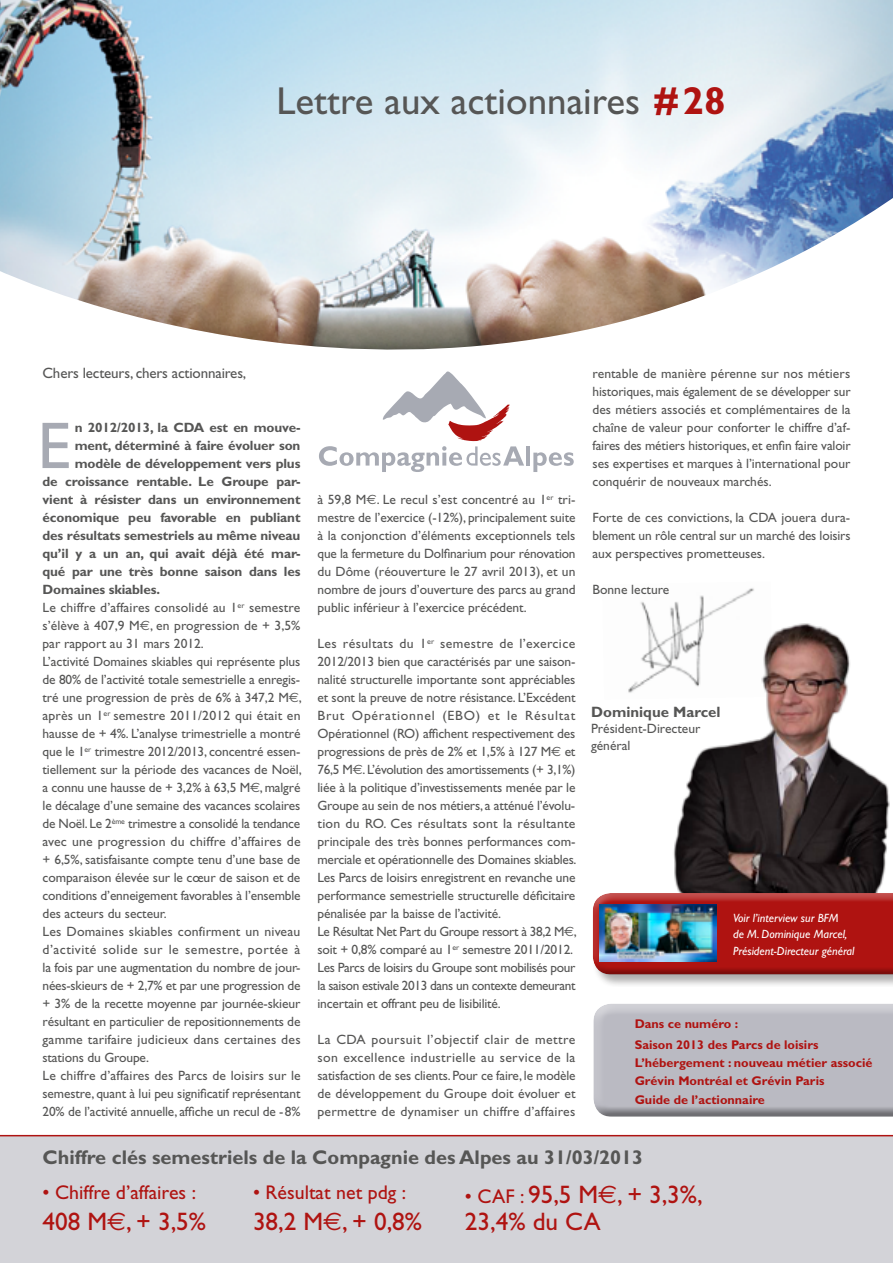
<style>
.page{position:relative;width:893px;height:1263px;background:#fff}
.page>*{position:absolute;margin:0;border:0;box-sizing:border-box;transform-origin:0 0}
.t1{font:66.3px "Gill Sans";color:#a7aab3}
.t2{font:39px "Gill Sans";color:#565655}
.t3{font:25.35px/27.6px "Gill Sans";color:#af1311}
.t4{font:700 19.8px "Gill Sans";color:#565655}
.t5{font:19.8px "Gill Sans";color:#af1311}
.t6{font:15px "Gill Sans";letter-spacing:-.01em;color:#565655}
.t7{font:700 15px "Gill Sans";color:#565655}
.t8{font:13.5px/18px "Gill Sans";letter-spacing:-.01em;color:#565655;text-align:justify}
.t9{font:700 13.5px "Gill Sans";letter-spacing:-.01em;color:#565655}
.t10{font:13.5px "Gill Sans";letter-spacing:.01em;color:#565655}
.t11{font:13.5px "Gill Sans";letter-spacing:.015em;color:#565655}
.t12{font:13.5px "Gill Sans";letter-spacing:.035em;color:#565655}
.t13{font:700 12.6px/21.9px "Gill Sans";color:#af1311}
.t14{font:italic 12px/16.5px "Gill Sans";color:#fff}
.s1{font-weight:700;color:#af1311}
.s2{font-family:"Euro Sans"}
.s3{font-size:19.8px}
</style>
<div class="page">
<img style="left:1px;top:0;width:892px;height:174px">
<div style="left:0;top:1136px;width:893px;height:127px;background:#d3d3d8"></div>
<img style="left:628px;top:588px;width:126px;height:105px">
<img style="left:663px;top:612px;width:227px;height:280px">
<hr style="left:0;top:1135px;width:893px;height:1px;background:#af1311">
<svg style="left:0;top:174px;width:893px;height:176px"></svg>
<hr style="left:526px;top:446px;width:4px;height:20px;background:#a7aab3">
<svg style="left:533px;top:452px;width:41px;height:20px"></svg>
<svg style="left:319px;top:371px;width:205px;height:101px"></svg>
<div style="left:592px;top:892px;width:301px;height:95px;background:#181716;opacity:.35"></div>
<div style="left:584px;top:893px;width:309px;height:78px;background:#fff;opacity:.35"></div>
<div style="left:589px;top:896px;width:304px;height:81px;background:#181716;opacity:.35"></div>
<img style="left:600px;top:904px;width:116px;height:58px">
<div style="left:582px;top:1001px;width:311px;height:114px;background:#fff;opacity:.45"></div>
<div style="left:588px;top:1005px;width:305px;height:112px;background:#181716;opacity:.45"></div>
<h2 class="t2" style="left:276px;top:79px;width:451px">Lettre aux actionnaires <span class="s1">#28</span></h2>
<p class="t6" style="left:43px;top:364px;width:205px">Chers lecteurs, chers actionnaires,</p>
<h1 class="t1" style="left:38px;top:408px;width:35px">E</h1>
<p class="t9" style="left:75px;top:419px;width:227px">n 2012/2013, la CDA est en mouve-</p>
<p class="t9" style="left:75px;top:437px;width:227px">ment, déterminé à faire évoluer son</p>
<p class="t9" style="left:75px;top:455px;width:227px">modèle de développement vers plus</p>
<p class="t9" style="left:43px;top:473px;width:259px">de croissance rentable. Le Groupe par-</p>
<p class="t9" style="left:43px;top:491px;width:259px">vient à résister dans un environnement</p>
<p class="t9" style="left:43px;top:509px;width:259px">économique peu favorable en publiant</p>
<p class="t9" style="left:43px;top:527px;width:259px">des résultats semestriels au même niveau</p>
<p class="t9" style="left:43px;top:545px;width:259px">qu’il y a un an, qui avait déjà été mar-</p>
<p class="t9" style="left:43px;top:563px;width:259px">qué par une très bonne saison dans les</p>
<p class="t9" style="left:43px;top:581px;width:119px">Domaines skiables.</p>
<p class="t10" style="left:43px;top:600px;width:259px">Le chiffre d’affaires consolidé au 1<sup>er</sup> semestre</p>
<p class="t8" style="left:43px;top:617px;width:259px">s’élève à 407,9 M<span class="s2">E</span>, en progression de + 3,5%</p>
<p class="t8" style="left:43px;top:635px;width:163px">par rapport au 31 mars 2012.</p>
<p class="t8" style="left:43px;top:653px;width:259px">L’activité Domaines skiables qui représente plus</p>
<p class="t8" style="left:43px;top:671px;width:259px">de 80% de l’activité totale semestrielle a enregis-</p>
<p class="t8" style="left:43px;top:689px;width:261px">tré une progression de près de 6% à 347,2 M<span class="s2">E</span>,</p>
<p class="t10" style="left:43px;top:708px;width:260px">après un 1<sup>er</sup> semestre 2011/2012 qui était en</p>
<p class="t8" style="left:43px;top:725px;width:259px">hausse de + 4%. L’analyse trimestrielle a montré</p>
<p class="t8" style="left:43px;top:743px;width:259px">que le 1<sup>er</sup> trimestre 2012/2013, concentré essen-</p>
<p class="t8" style="left:43px;top:761px;width:261px">tiellement sur la période des vacances de Noël,</p>
<p class="t8" style="left:43px;top:779px;width:259px">a connu une hausse de + 3,2% à 63,5 M<span class="s2">E</span>, malgré</p>
<p class="t8" style="left:43px;top:797px;width:259px">le décalage d’une semaine des vacances scolaires</p>
<p class="t8" style="left:43px;top:815px;width:259px">de Noël. Le 2<sup>ème</sup> trimestre a consolidé la tendance</p>
<p class="t11" style="left:43px;top:834px;width:260px">avec une progression du chiffre d’affaires de</p>
<p class="t8" style="left:43px;top:851px;width:259px">+ 6,5%, satisfaisante compte tenu d’une base de</p>
<p class="t8" style="left:43px;top:869px;width:259px">comparaison élevée sur le cœur de saison et de</p>
<p class="t8" style="left:43px;top:887px;width:260px">conditions d’enneigement favorables à l’ensemble</p>
<p class="t8" style="left:43px;top:905px;width:126px">des acteurs du secteur.</p>
<p class="t11" style="left:43px;top:924px;width:259px">Les Domaines skiables confirment un niveau</p>
<p class="t12" style="left:43px;top:942px;width:259px">d’activité solide sur le semestre, portée à</p>
<p class="t8" style="left:43px;top:959px;width:259px">la fois par une augmentation du nombre de jour-</p>
<p class="t8" style="left:43px;top:977px;width:260px">nées-skieurs de + 2,7% et par une progression de</p>
<p class="t8" style="left:43px;top:995px;width:259px">+ 3% de la recette moyenne par journée-skieur</p>
<p class="t8" style="left:43px;top:1013px;width:259px">résultant en particulier de repositionnements de</p>
<p class="t11" style="left:43px;top:1032px;width:260px">gamme tarifaire judicieux dans certaines des</p>
<p class="t8" style="left:43px;top:1049px;width:108px">stations du Groupe.</p>
<p class="t10" style="left:43px;top:1068px;width:260px">Le chiffre d’affaires des Parcs de loisirs sur le</p>
<p class="t8" style="left:43px;top:1085px;width:260px">semestre, quant à lui peu significatif représentant</p>
<p class="t8" style="left:43px;top:1103px;width:259px">20% de l’activité annuelle, affiche un recul de -8%</p>
<p class="t8" style="left:317px;top:491px;width:260px">à 59,8 M<span class="s2">E</span>. Le recul s’est concentré au 1<sup>er</sup> tri&shy;mestre de l’exercice (-12%), principalement suite à la conjonction d’éléments exceptionnels tels que la fermeture du Dolfinarium pour rénovation du Dôme (réouverture le 27 avril 2013), et un nombre de jours d’ouverture des parcs au grand public inférieur à l’exercice précédent.</p>
<p class="t8" style="left:317px;top:635px;width:261px;text-align:left">Les résultats du 1<sup>er</sup> semestre de l’exercice 2012/2013 bien que caractérisés par une saison&shy;nalité structurelle importante sont appréciables et sont la preuve de notre résistance. L’Excédent Brut Opérationnel (EBO) et le Résultat Opérationnel (RO) affichent respectivement des progressions de près de 2% et 1,5% à 127 M<span class="s2">E</span> et 76,5 M<span class="s2">E</span>. L’évolution des amortissements (+ 3,1%) liée à la politique d’investissements menée par le Groupe au sein de nos métiers, a atténué l’évolu&shy;tion du RO. Ces résultats sont la résultante principale des très bonnes performances com&shy;merciale et opérationnelle des Domaines skiables.<br>Les Parcs de loisirs enregistrent en revanche une performance semestrielle structurelle déficitaire pénalisée par la baisse de l’activité.<br>Le Résultat Net Part du Groupe ressort à 38,2 M<span class="s2">E</span>, soit + 0,8% comparé au 1<sup>er</sup> semestre 2011/2012.<br>Les Parcs de loisirs du Groupe sont mobilisés pour la saison estivale 2013 dans un contexte demeurant incertain et offrant peu de lisibilité.</p>
<p class="t8" style="left:317px;top:1031px;width:260px">La CDA poursuit l’objectif clair de mettre son excellence industrielle au service de la satisfaction de ses clients. Pour ce faire, le modèle de développement du Groupe doit évoluer et permettre de dynamiser un chiffre d’affaires</p>
<p class="t8" style="left:592px;top:365px;width:260px">rentable de manière pérenne sur nos métiers historiques, mais également de se développer sur des métiers associés et complémentaires de la chaîne de valeur pour conforter le chiffre d’af&shy;faires des métiers historiques, et enfin faire valoir ses expertises et marques à l’international pour conquérir de nouveaux marchés.</p>
<p class="t8" style="left:592px;top:509px;width:259px">Forte de ces convictions, la CDA jouera dura&shy;blement un rôle central sur un marché des loisirs aux perspectives prometteuses.</p>
<p class="t8" style="left:592px;top:581px;width:78px">Bonne lecture</p>
<p class="t7" style="left:591px;top:703px;width:131px">Dominique Marcel</p>
<p class="t8" style="left:591px;top:721px;width:111px;line-height:16.2px">Président-Directeur général</p>
<p class="t14" style="left:733px;top:909px;width:123px">Voir l’interview sur BFM<br>de M. Dominique Marcel,<br>Président-Directeur général</p>
<p class="t13" style="left:635px;top:1012px;width:185px">Dans ce numéro :<br>Saison 2013 des Parcs de loisirs</p>
<p class="t13" style="left:635px;top:1054px;width:239px;line-height:17.9px">L’hébergement : nouveau métier associé<br>Grévin Montréal et Grévin Paris</p>
<p class="t13" style="left:635px;top:1089px;width:132px">Guide de l’actionnaire</p>
<h3 class="t4" style="left:43px;top:1146px;width:602px">Chiffre clés semestriels de la Compagnie des Alpes au 31/03/2013</h3>
<h3 class="t5" style="left:43px;top:1180px;width:155px">• Chiffre d’affaires :</h3>
<h3 class="t3" style="left:43px;top:1207px;width:165px">408 M<span class="s2">€</span>, + 3,5%</h3>
<h3 class="t5" style="left:253px;top:1180px;width:155px">• Résultat net pdg :</h3>
<h3 class="t3" style="left:253px;top:1207px;width:171px">38,2 M<span class="s2">€</span>, + 0,8%</h3>
<h3 class="t3" style="left:465px;top:1180px;width:239px"><span class="s3">• CAF :</span> 95,5 M<span class="s2">€</span>, + 3,3%,<br>23,4% du CA</h3>
</div>
